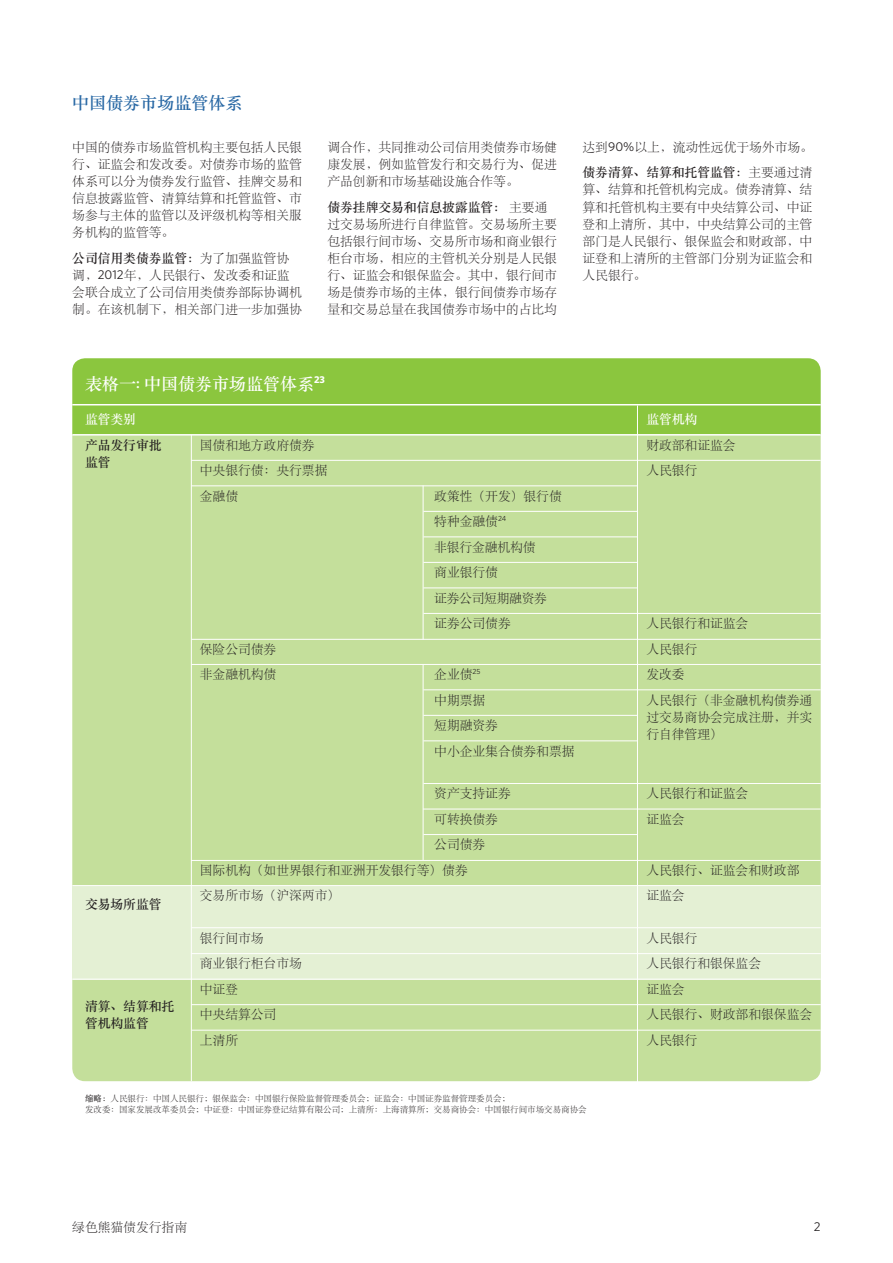
<style>
.page{position:relative;width:893px;height:1263px;background:#fff}
.page>*{position:absolute;margin:0;border:0;box-sizing:border-box;transform-origin:0 0}
.t1{font:16.95px "ST Songti SC Bold";color:#fff}
.t2{font:16.95px "ST Songti SC Bold";color:#2767a4}
.t3{font:12.75px/25.5px "ST Songti SC Light";color:#231f20}
.t4{font:12.75px/17px "ST Songti SC Bold";color:#231f20}
.t5{font:12.75px "ST Songti SC Bold";color:#fff}
.t6{font:12.75px "Whitney";color:#231f20}
.t7{font:8.55px/10.6px "ST Songti SC Light";color:#231f20}
.s1{font-family:"ST Songti SC Light"}
.s2{font-family:"Whitney"}
.s3{font-family:"ST Songti SC Bold"}
</style>
<div class="page">
<div style="left:72px;top:436px;width:749px;height:645px;background:#c4df9b"></div>
<div style="left:72px;top:886px;width:749px;height:93px;background:#e4f0d4"></div>
<div style="left:72px;top:358px;width:749px;height:76px;background:#8bc63e"></div>
<hr style="left:72px;top:404px;width:749px;height:1px;background:#fff">
<hr style="left:191px;top:460px;width:630px;height:1px;background:#fff">
<hr style="left:191px;top:485px;width:447px;height:1px;background:#fff">
<hr style="left:423px;top:587px;width:215px;height:1px;background:#fff">
<hr style="left:191px;top:639px;width:630px;height:1px;background:#fff">
<hr style="left:423px;top:809px;width:398px;height:1px;background:#fff">
<hr style="left:191px;top:860px;width:630px;height:1px;background:#fff">
<hr style="left:72px;top:885px;width:749px;height:1px;background:#fff">
<hr style="left:191px;top:927px;width:630px;height:1px;background:#fff">
<hr style="left:191px;top:953px;width:630px;height:1px;background:#fff">
<hr style="left:72px;top:979px;width:749px;height:1px;background:#fff">
<hr style="left:191px;top:1004px;width:630px;height:1px;background:#fff">
<hr style="left:192px;top:1030px;width:629px;height:1px;background:#fff">
<hr style="left:423px;top:613px;width:398px;height:1px;background:#fff">
<hr style="left:423px;top:783px;width:398px;height:1px;background:#fff">
<hr style="left:191px;top:664px;width:630px;height:1px;background:#fff">
<hr style="left:423px;top:562px;width:214px;height:1px;background:#fff">
<hr style="left:423px;top:740px;width:214px;height:1px;background:#fff">
<hr style="left:423px;top:834px;width:215px;height:1px;background:#fff">
<hr style="left:423px;top:536px;width:214px;height:1px;background:#fff">
<hr style="left:423px;top:715px;width:214px;height:1px;background:#fff">
<hr style="left:423px;top:511px;width:214px;height:1px;background:#fff">
<hr style="left:423px;top:689px;width:398px;height:1px;background:#fff">
<hr style="left:191px;top:435px;width:1px;height:646px;background:#fff">
<hr style="left:423px;top:485px;width:1px;height:155px;background:#fff">
<hr style="left:423px;top:665px;width:1px;height:195px;background:#fff">
<hr style="left:637px;top:405px;width:1px;height:772px;background:#fff">
<h1 class="t2" style="left:72px;top:90px;width:172px">中国债券市场监管体系</h1>
<p class="t3" style="left:72px;top:138px;width:231px;line-height:17px;text-align:justify">中国的债券市场监管机构主要包括人民银行、证监会和发改委。对债券市场的监管体系可以分为债券发行监管、挂牌交易和信息披露监管、清算结算和托管监管、市场参与主体的监管以及评级机构等相关服务机构的监管等。</p>
<p class="t4" style="left:72px;top:248px;width:218px">公司信用类债券监管：<span class="s1">为了加强监管协</span></p>
<p class="t3" style="left:72px;top:265px;width:231px;line-height:17px">调，<span class="s2">2012</span>年，人民银行、发改委和证监会联合成立了公司信用类债券部际协调机制。在该机制下，相关部门进一步加强协</p>
<p class="t3" style="left:327px;top:138px;width:231px;line-height:17px;text-align:justify">调合作，共同推动公司信用类债券市场健康发展，例如监管发行和交易行为、促进产品创新和市场基础设施合作等。</p>
<p class="t4" style="left:327px;top:197px;width:222px">债券挂牌交易和信息披露监管： <span class="s1">主要通</span></p>
<p class="t3" style="left:327px;top:214px;width:231px;line-height:17px;text-align:justify">过交易场所进行自律监管。交易场所主要包括银行间市场、交易所市场和商业银行柜台市场，相应的主管机关分别是人民银行、证监会和银保监会。其中，银行间市场是债券市场的主体，银行间债券市场存量和交易总量在我国债券市场中的占比均</p>
<p class="t3" style="left:583px;top:134px;width:232px">达到<span class="s2">90%</span>以上，流动性远优于场外市场。</p>
<p class="t4" style="left:583px;top:163px;width:231px">债券清算、结算和托管监管：<span class="s1">主要通过清</span></p>
<p class="t3" style="left:583px;top:180px;width:231px;line-height:17px;text-align:justify">算、结算和托管机构完成。债券清算、结算和托管机构主要有中央结算公司、中证登和上清所，其中，中央结算公司的主管部门是人民银行、银保监会和财政部，中证登和上清所的主管部门分别为证监会和人民银行。</p>
<h1 class="t1" style="left:85px;top:371px;width:241px">表格一: 中国债券市场监管体系<sup>23</sup></h1>
<p class="t5" style="left:85px;top:410px;width:53px">监管类别</p>
<p class="t4" style="left:85px;top:436px;width:78px">产品发行审批监管</p>
<p class="t3" style="left:200px;top:431px;width:129px">国债和地方政府债券中央银行债：央行票据金融债</p>
<p class="t3" style="left:200px;top:635px;width:78px">保险公司债券非金融机构债</p>
<p class="t3" style="left:434px;top:482px;width:129px">政策性（开发）银行债特种金融债<sup>24<br></sup>非银行金融机构债<br>商业银行债<br>证券公司短期融资券证券公司债券</p>
<p class="t3" style="left:434px;top:661px;width:142px">企业债<sup>25<br></sup>中期票据<br>短期融资券<br>中小企业集合债券和票据</p>
<p class="t3" style="left:434px;top:780px;width:78px">资产支持证券可转换债券公司债券</p>
<p class="t4" style="left:85px;top:895px;width:78px">交易场所监管</p>
<p class="t4" style="left:85px;top:997px;width:91px">清算、结算和托管机构监管</p>
<p class="t3" style="left:200px;top:856px;width:269px">国际机构（如世界银行和亚洲开发银行等）债券</p>
<p class="t3" style="left:200px;top:882px;width:142px">交易所市场（沪深两市）</p>
<p class="t3" style="left:200px;top:924px;width:104px">银行间市场<br>商业银行柜台市场中证登<br>中央结算公司<br>上清所</p>
<p class="t5" style="left:646px;top:410px;width:53px">监管机构</p>
<p class="t3" style="left:646px;top:431px;width:91px">财政部和证监会人民银行</p>
<p class="t3" style="left:646px;top:610px;width:167px">人民银行和证监会<br>人民银行<br>发改委<br>人民银行（非金融机构债券通</p>
<p class="t3" style="left:646px;top:708px;width:167px;line-height:17px">过交易商协会完成注册，并实行自律管理）</p>
<p class="t3" style="left:646px;top:780px;width:104px">人民银行和证监会证监会</p>
<p class="t3" style="left:646px;top:856px;width:155px">人民银行、证监会和财政部证监会</p>
<p class="t3" style="left:646px;top:924px;width:167px">人民银行<br>人民银行和银保监会<br>证监会<br>人民银行、财政部和银保监会人民银行</p>
<p class="t7" style="left:85px;top:1093px;width:503px"><span class="s3">缩略：</span>人民银行：中国人民银行；银保监会：中国银行保险监督管理委员会；证监会：中国证券监督管理委员会；<br>发改委：国家发展改革委员会；中证登：中国证券登记结算有限公司；上清所：上海清算所；交易商协会：中国银行间市场交易商协会</p>
<p class="t3" style="left:72px;top:1214px;width:116px">绿色熊猫债发行指南</p>
<p class="t6" style="left:814px;top:1219px;width:8px">2</p>
</div>
